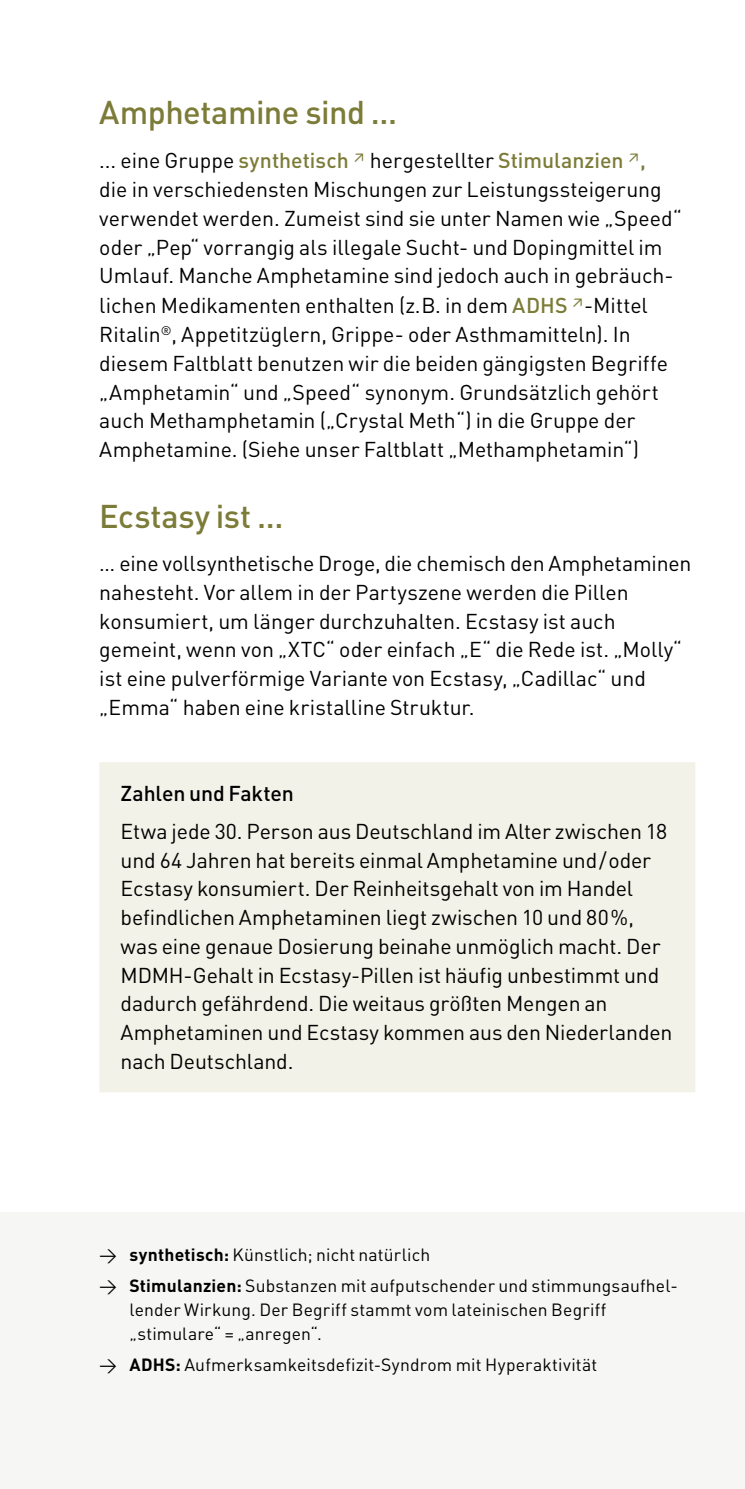
<style>
.page{position:relative;width:745px;height:1489px;background:#fff}
.page>*{position:absolute;margin:0;border:0;box-sizing:border-box;transform-origin:0 0}
.DHS_Headline{font:500 32.5px "DIN Pro";letter-spacing:-.015em;color:#7c7b38}
.DHS_Fließtext{font:21.25px/28.8px "DIN Pro";color:#000}
.DHS_Fließtext-2{font:500 21.25px "DIN Pro";letter-spacing:-.005em;color:#000}
.DHS_Legende{font:17.5px/23.8px "DIN Pro";letter-spacing:.01em;color:#000}
.s1{font-weight:500;color:#7c7b38}
.s2{font-weight:700}
</style>
<div class="page">
<div style="left:0;top:1212px;width:744px;height:276px;background:#f6f7f5"></div>
<div style="left:99px;top:762px;width:595px;height:330px;background:#f2f2e8"></div>
<h1 class="DHS_Headline" style="left:99px;top:90px;width:299px">Amphetamine sind ...</h1>
<p class="DHS_Fließtext" style="left:99px;top:145px;width:584px">... eine Gruppe <span class="s1">synthetisch</span> <sup>↗</sup> hergestellter <span class="s1">Stimulanzien</span> <sup>↗</sup><span class="s1">,<br></span>die in verschiedensten Mischungen zur Leistungssteigerung verwendet werden. Zumeist sind sie unter Namen wie „Speed“ oder „Pep“ vorrangig als illegale Sucht- und Dopingmittel im Umlauf. Manche Amphetamine sind jedoch auch in gebräuch&shy;lichen Medikamenten enthalten (z. B. in dem <span class="s1">ADHS</span> <sup>↗</sup>-Mittel Ritalin<sup>®</sup>, Appetitzüglern, Grippe- oder Asthmamitteln). In diesem Faltblatt benutzen wir die beiden gängigsten Begriffe „Amphetamin“ und „Speed“ synonym. Grundsätzlich gehört auch Methamphetamin („Crystal Meth“) in die Gruppe der Amphetamine. (Siehe unser Faltblatt „Methamphetamin“)</p>
<h1 class="DHS_Headline" style="left:99px;top:494px;width:185px">Ecstasy ist ...</h1>
<p class="DHS_Fließtext" style="left:99px;top:548px;width:593px">… eine vollsynthetische Droge, die chemisch den Amphetaminen nahesteht. Vor allem in der Partyszene werden die Pillen konsumiert, um länger durchzuhalten. Ecstasy ist auch gemeint, wenn von „XTC“ oder einfach „E“ die Rede ist. „Molly“ ist eine pulverförmige Variante von Ecstasy, „Cadillac“ und „Emma“ haben eine kristalline Struktur.</p>
<p class="DHS_Fließtext-2" style="left:120px;top:779px;width:175px">Zahlen und Fakten</p>
<p class="DHS_Fließtext" style="left:120px;top:815px;width:553px">Etwa jede 30. Person aus Deutschland im Alter zwischen 18 und 64 Jahren hat bereits einmal Amphetamine und/oder Ecstasy konsumiert. Der Reinheitsgehalt von im Handel befindlichen Amphetaminen liegt zwischen 10 und 80%, was eine genaue Dosierung beinahe unmöglich macht. Der MDMH-Gehalt in Ecstasy-Pillen ist häufig unbestimmt und dadurch gefährdend. Die weitaus größten Mengen an Amphetaminen und Ecstasy kommen aus den Niederlanden nach Deutschland.</p>
<p class="DHS_Legende" style="left:99px;top:1242px;width:332px">→ <span class="s2">synthetisch:</span> Künstlich; nicht natürlich</p>
<p class="DHS_Legende" style="left:129px;top:1273px;width:549px;text-indent:-30px">→ <span class="s2">Stimulanzien:</span> Substanzen mit aufputschender und stimmungsaufhel&shy;lender Wirkung. Der Begriff stammt vom lateinischen Begriff „stimulare“ = „anregen“.</p>
<p class="DHS_Legende" style="left:99px;top:1351px;width:499px">→ <span class="s2">ADHS:</span> Aufmerksamkeitsdefizit-Syndrom mit Hyperaktivität</p>
</div>
